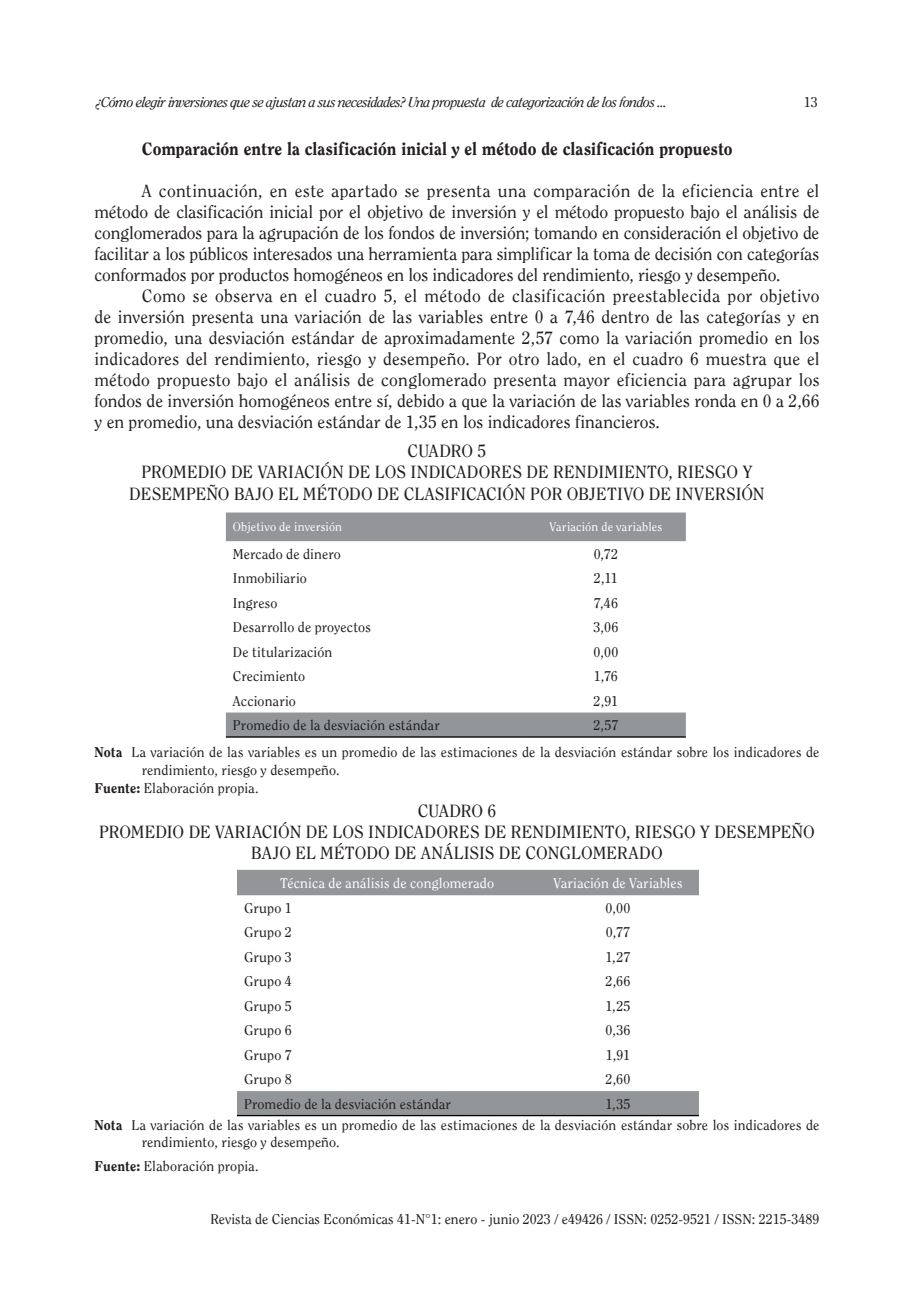
<style>
.page{position:relative;width:914px;height:1292px;background:#fff}
.page>*{position:absolute;margin:0;border:0;box-sizing:border-box;transform-origin:0 0}
.texto_normal_1{font:17.5px/21px "Clearface LT";color:#231f20;text-align:justify}
.texto_normal_1-2{font:800 17.5px "Clearface LT";letter-spacing:.005em;color:#231f20}
.texto_normal_1-3{font:14px/17.5px "Clearface LT";letter-spacing:.01em;color:#231f20}
.Subtítulo_cuadro{font:14px "Clearface LT";letter-spacing:.01em;color:#231f20}
.t1{font:italic 14px "Clearface LT";letter-spacing:-.04em;color:#231f20}
._10-CUADRO_Txt{font:14px "Clearface LT";letter-spacing:.015em;color:#231f20}
.Subtítulo_cuadro-2{font:14px "Clearface LT";letter-spacing:.01em;color:#fff}
._10-CUADRO_Txt-2{font:14px "Clearface LT";letter-spacing:.01em;color:#fff}
._10-CUADRO_Txt-3{font:12.25px "Clearface LT";letter-spacing:.015em;color:#fff}
.Subtítulo_cuadro-3{font:12.25px "Clearface LT";letter-spacing:.015em;color:#fff}
.s1{font-weight:800}
</style>
<div class="page">
<div style="left:226px;top:512px;width:460px;height:29px;background:#939598"></div>
<div style="left:226px;top:712px;width:460px;height:24px;background:#939698"></div>
<hr style="left:226px;top:736px;width:300px;height:1px;background:#000">
<hr style="left:526px;top:736px;width:160px;height:1px;background:#000">
<div style="left:237px;top:869px;width:462px;height:26px;background:#939598"></div>
<svg style="left:237px;top:1091px;width:462px;height:24px;background:#939698"></svg>
<hr style="left:237px;top:1115px;width:300px;height:1px;background:#000">
<hr style="left:537px;top:1115px;width:162px;height:1px;background:#000">
<p class="t1" style="left:96px;top:94px;width:572px">¿Cómo elegir inversiones que se ajustan a sus necesidades? Una propuesta de categorización de los fondos ...</p>
<p class="texto_normal_1-3" style="left:803px;top:93px;width:15px">13</p>
<p class="texto_normal_1-2" style="left:142px;top:138px;width:592px">Comparación entre la clasificación inicial y el método de clasificación propuesto</p>
<p class="texto_normal_1" style="left:94px;top:181px;width:726px;text-indent:47px">A continuación, en este apartado se presenta una comparación de la eficiencia entre el método de clasificación inicial por el objetivo de inversión y el método propuesto bajo el análisis de conglomerados para la agrupación de los fondos de inversión; tomando en consideración el objetivo de facilitar a los públicos interesados una herramienta para simplificar la toma de decisión con categorías conformados por productos homogéneos en los indicadores del rendimiento, riesgo y desempeño.</p>
<p class="texto_normal_1" style="left:94px;top:286px;width:726px;text-indent:47px">Como se observa en el cuadro 5, el método de clasificación preestablecida por objetivo de inversión presenta una variación de las variables entre 0 a 7,46 dentro de las categorías y en promedio, una desviación estándar de aproximadamente 2,57 como la variación promedio en los indicadores del rendimiento, riesgo y desempeño. Por otro lado, en el cuadro 6 muestra que el método propuesto bajo el análisis de conglomerado presenta mayor eficiencia para agrupar los fondos de inversión homogéneos entre sí, debido a que la variación de las variables ronda en 0 a 2,66 y en promedio, una desviación estándar de 1,35 en los indicadores financieros.</p>
<p class="texto_normal_1" style="left:407px;top:441px;width:80px">CUADRO 5</p>
<p class="texto_normal_1" style="left:129px;top:462px;width:637px;text-align:center">PROMEDIO DE VARIACIÓN DE LOS INDICADORES DE RENDIMIENTO, RIESGO Y<br>DESEMPEÑO BAJO EL MÉTODO DE CLASIFICACIÓN POR OBJETIVO DE INVERSIÓN</p>
<p class="Subtítulo_cuadro-3" style="left:233px;top:520px;width:111px">Objetivo de inversión</p>
<p class="_10-CUADRO_Txt-3" style="left:549px;top:520px;width:114px">Variación de variables</p>
<p class="Subtítulo_cuadro" style="left:233px;top:545px;width:109px">Mercado de dinero</p>
<p class="_10-CUADRO_Txt" style="left:593px;top:545px;width:26px">0,72</p>
<p class="Subtítulo_cuadro" style="left:233px;top:570px;width:76px">Inmobiliario</p>
<p class="_10-CUADRO_Txt" style="left:594px;top:570px;width:26px">2,11</p>
<p class="Subtítulo_cuadro" style="left:233px;top:594px;width:46px">Ingreso</p>
<p class="_10-CUADRO_Txt" style="left:593px;top:594px;width:26px">7,46</p>
<p class="Subtítulo_cuadro" style="left:233px;top:619px;width:139px">Desarrollo de proyectos</p>
<p class="_10-CUADRO_Txt" style="left:593px;top:619px;width:27px">3,06</p>
<p class="Subtítulo_cuadro" style="left:233px;top:643px;width:101px">De titularización</p>
<p class="_10-CUADRO_Txt" style="left:593px;top:643px;width:26px">0,00</p>
<p class="Subtítulo_cuadro" style="left:233px;top:668px;width:74px">Crecimiento</p>
<p class="_10-CUADRO_Txt" style="left:594px;top:668px;width:25px">1,76</p>
<p class="Subtítulo_cuadro" style="left:233px;top:692px;width:65px">Accionario</p>
<p class="_10-CUADRO_Txt" style="left:593px;top:692px;width:26px">2,91</p>
<p class="Subtítulo_cuadro" style="left:233px;top:717px;width:208px">Promedio de la desviación estándar</p>
<p class="_10-CUADRO_Txt" style="left:593px;top:717px;width:27px">2,57</p>
<p class="texto_normal_1-3" style="left:142px;top:743px;width:679px;text-indent:-47px"><span class="s1">Nota</span> La variación de las variables es un promedio de las estimaciones de la desviación estándar sobre los indicadores de rendimiento, riesgo y desempeño.</p>
<p class="texto_normal_1-3" style="left:94px;top:779px;width:165px"><span class="s1">Fuente:</span> Elaboración propia.</p>
<p class="texto_normal_1" style="left:417px;top:801px;width:80px">CUADRO 6</p>
<p class="texto_normal_1" style="left:99px;top:822px;width:717px;text-align:center">PROMEDIO DE VARIACIÓN DE LOS INDICADORES DE RENDIMIENTO, RIESGO Y DESEMPEÑO<br>BAJO EL MÉTODO DE ANÁLISIS DE CONGLOMERADO</p>
<p class="Subtítulo_cuadro-2" style="left:280px;top:874px;width:215px">Técnica de análisis de conglomerado</p>
<p class="_10-CUADRO_Txt-2" style="left:553px;top:874px;width:130px">Variación de Variables</p>
<p class="Subtítulo_cuadro" style="left:244px;top:899px;width:49px">Grupo 1</p>
<p class="_10-CUADRO_Txt" style="left:605px;top:899px;width:26px">0,00</p>
<p class="Subtítulo_cuadro" style="left:244px;top:924px;width:49px">Grupo 2</p>
<p class="_10-CUADRO_Txt" style="left:605px;top:924px;width:26px">0,77</p>
<p class="Subtítulo_cuadro" style="left:244px;top:948px;width:49px">Grupo 3</p>
<p class="_10-CUADRO_Txt" style="left:605px;top:948px;width:27px">1,27</p>
<p class="Subtítulo_cuadro" style="left:244px;top:973px;width:49px">Grupo 4</p>
<p class="_10-CUADRO_Txt" style="left:605px;top:973px;width:27px">2,66</p>
<p class="Subtítulo_cuadro" style="left:244px;top:997px;width:49px">Grupo 5</p>
<p class="_10-CUADRO_Txt" style="left:605px;top:997px;width:27px">1,25</p>
<p class="Subtítulo_cuadro" style="left:244px;top:1022px;width:49px">Grupo 6</p>
<p class="_10-CUADRO_Txt" style="left:605px;top:1022px;width:27px">0,36</p>
<p class="Subtítulo_cuadro" style="left:244px;top:1046px;width:49px">Grupo 7</p>
<p class="_10-CUADRO_Txt" style="left:606px;top:1046px;width:26px">1,91</p>
<p class="Subtítulo_cuadro" style="left:244px;top:1070px;width:49px">Grupo 8</p>
<p class="_10-CUADRO_Txt" style="left:605px;top:1070px;width:27px">2,60</p>
<p class="Subtítulo_cuadro" style="left:244px;top:1095px;width:208px">Promedio de la desviación estándar</p>
<p class="_10-CUADRO_Txt" style="left:605px;top:1095px;width:27px">1,35</p>
<p class="texto_normal_1-3" style="left:142px;top:1116px;width:679px;text-indent:-47px"><span class="s1">Nota</span> La variación de las variables es un promedio de las estimaciones de la desviación estándar sobre los indicadores de rendimiento, riesgo y desempeño.</p>
<p class="texto_normal_1-3" style="left:94px;top:1157px;width:165px"><span class="s1">Fuente:</span> Elaboración propia.</p>
<p class="texto_normal_1-3" style="left:210px;top:1210px;width:610px">Revista de Ciencias Económicas 41-N°1: enero - junio 2023 / e49426 / ISSN: 0252-9521 / ISSN: 2215-3489</p>
</div>
